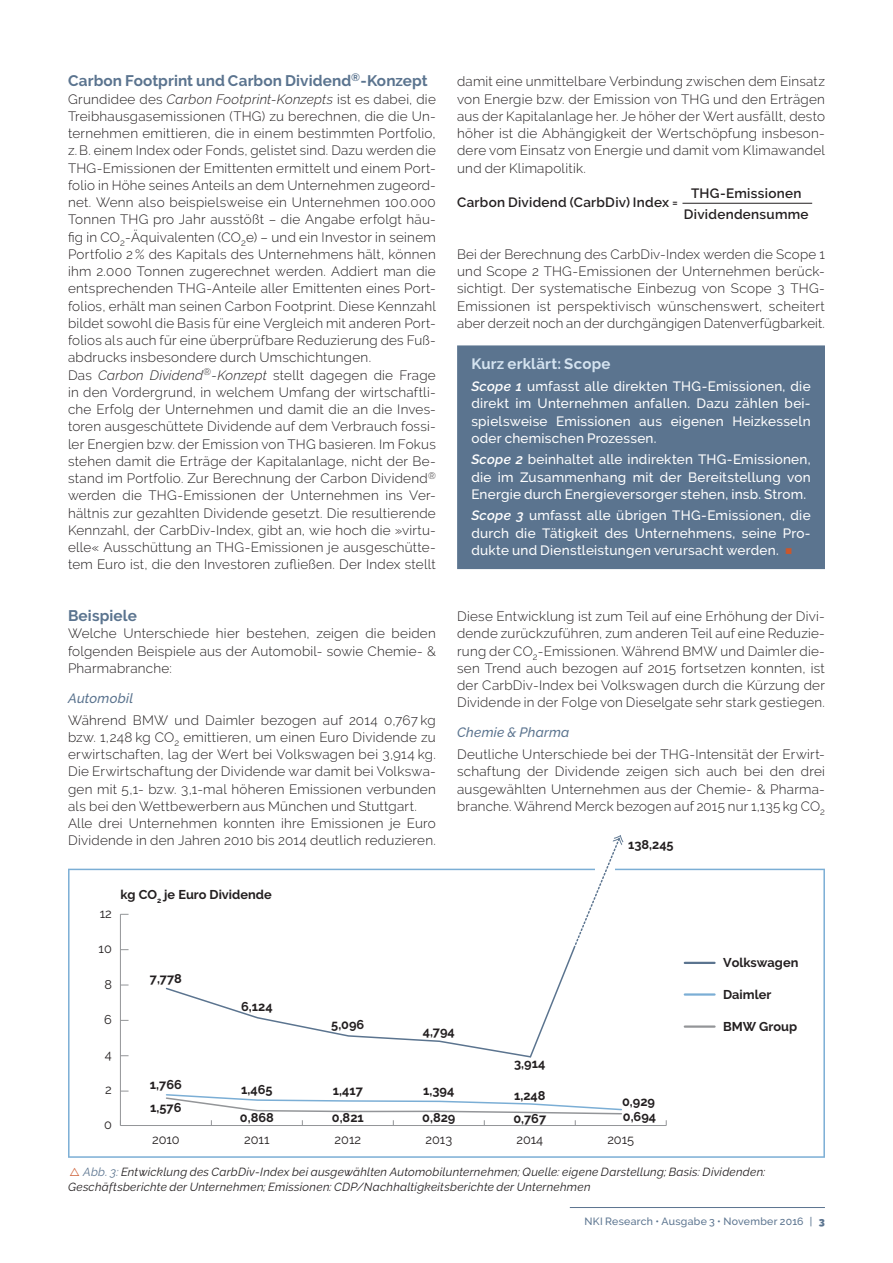
<style>
.page{position:relative;width:893px;height:1263px;background:#fff}
.page>*{position:absolute;margin:0;border:0;box-sizing:border-box;transform-origin:0 0}
.t1{font:700 15.3px "Raleway";letter-spacing:.01em;color:#5b748f}
.t2{font:700 15px "Raleway";letter-spacing:.015em;color:#d4e3f0}
.t3{font:300 13.5px/17.2px "Raleway";letter-spacing:.02em;color:#231f20;text-align:justify}
.t4{font:500 13.5px/17.2px "Raleway";letter-spacing:.02em;color:#fff;text-align:justify}
.t5{font:600 13.5px/20.2px "Raleway";letter-spacing:.02em;color:#231f20;text-align:center}
.t6{font:italic 500 13.5px "Raleway";letter-spacing:.02em;color:#5b748f}
.t7{font:700 12.75px "Raleway";color:#231f20}
.t8{font:12.75px "Raleway";color:#231f20}
.t9{font:italic 11.7px/15px "Raleway";letter-spacing:.02em;color:#231f20}
.t10{font:500 10.5px "Raleway";letter-spacing:.03em;color:#5b748f}
.s1{font-style:italic}
.s2{font-weight:600;font-style:italic}
.s3{font-family:"Minion Pro";font-weight:400;font-size:19.5px;color:#cb572b}
.s4{color:#cb572b}
.s5{color:#5b748f}
.s6{font-weight:900}
</style>
<div class="page">
<hr style="left:570px;top:1207px;width:255px;height:1px;background:#5b748f">
<hr style="left:682px;top:203px;width:130px;height:1px;background:#231f20">
<div style="left:458px;top:346px;width:366px;height:222px;background:#5b748f"></div>
<div style="left:457px;top:345px;width:368px;height:224px;border:2px solid #5b748f"></div>
<svg style="left:68px;top:869px;width:757px;height:289px"></svg>
<svg style="left:572px;top:835px;width:51px;height:114px"></svg>
<svg style="left:165px;top:1093px;width:458px;height:32px"></svg>
<hr style="left:120px;top:914px;width:1px;height:211px;background:#939598">
<hr style="left:685px;top:1025px;width:30px;height:3px;background:#939598">
<hr style="left:685px;top:993px;width:30px;height:3px;background:#7baed5">
<hr style="left:685px;top:962px;width:30px;height:2px;background:#5b748f">
<hr style="left:120px;top:1125px;width:546px;height:1px;background:#939598">
<p class="t1" style="left:68px;top:72px;width:361px">Carbon Footprint und Carbon Dividend<sup>®</sup>-Konzept</p>
<p class="t3" style="left:68px;top:90px;width:369px;text-align:left">Grundidee des <span class="s1">Carbon Footprint-Konzepts</span> ist es dabei, die Treibhausgasemissionen (THG) zu berechnen, die die Un&shy;ternehmen emittieren, die in einem bestimmten Portfolio, z.B. einem Index oder Fonds, gelistet sind. Dazu werden die THG-Emissionen der Emittenten ermittelt und einem Port&shy;folio in Höhe seines Anteils an dem Unternehmen zugeord&shy;net. Wenn also beispielsweise ein Unternehmen 100.000<br>Tonnen THG pro Jahr ausstößt – die Angabe erfolgt häu&shy;fig in CO<sub>2</sub>-Äquivalenten (CO<sub>2</sub>e) – und ein Investor in seinem Portfolio 2% des Kapitals des Unternehmens hält, können ihm 2.000 Tonnen zugerechnet werden. Addiert man die entsprechenden THG-Anteile aller Emittenten eines Port&shy;folios, erhält man seinen Carbon Footprint. Diese Kennzahl bildet sowohl die Basis für eine Vergleich mit anderen Port&shy;folios als auch für eine überprüfbare Reduzierung des Fuß&shy;abdrucks insbesondere durch Umschichtungen.<br>Das <span class="s1">Carbon Dividend</span><sup>®</sup><span class="s1">-Konzept</span> stellt dagegen die Frage in den Vordergrund, in welchem Umfang der wirtschaftli&shy;che Erfolg der Unternehmen und damit die an die Inves&shy;toren ausgeschüttete Dividende auf dem Verbrauch fossi&shy;ler Energien bzw. der Emission von THG basieren. Im Fokus stehen damit die Erträge der Kapitalanlage, nicht der Be&shy;stand im Portfolio. Zur Berechnung der Carbon Dividend<sup>® </sup>werden die THG-Emissionen der Unternehmen ins Ver&shy;hältnis zur gezahlten Dividende gesetzt. Die resultierende Kennzahl, der CarbDiv-Index, gibt an, wie hoch die »virtu&shy;elle« Ausschüttung an THG-Emissionen je ausgeschütte&shy;tem Euro ist, die den Investoren zufließen. Der Index stellt</p>
<p class="t1" style="left:68px;top:607px;width:70px">Beispiele</p>
<p class="t3" style="left:68px;top:625px;width:369px">Welche Unterschiede hier bestehen, zeigen die beiden folgenden Beispiele aus der Automobil- sowie Chemie- &amp; Pharmabranche:</p>
<p class="t6" style="left:68px;top:690px;width:67px">Automobil</p>
<p class="t3" style="left:68px;top:711px;width:369px;text-align:left">Während BMW und Daimler bezogen auf 2014 0,767 kg bzw. 1,248 kg CO<sub>2</sub> emittieren, um einen Euro Dividende zu erwirtschaften, lag der Wert bei Volkswagen bei 3,914 kg.<br>Die Erwirtschaftung der Dividende war damit bei Volkswa&shy;gen mit 5,1- bzw. 3,1-mal höheren Emissionen verbunden als bei den Wettbewerbern aus München und Stuttgart.<br>Alle drei Unternehmen konnten ihre Emissionen je Euro Dividende in den Jahren 2010 bis 2014 deutlich reduzieren.</p>
<p class="t8" style="left:100px;top:906px;width:14px">12</p>
<p class="t7" style="left:120px;top:887px;width:153px">kg CO<sub>2</sub> je Euro Dividende</p>
<p class="t8" style="left:99px;top:941px;width:15px">10</p>
<p class="t8" style="left:104px;top:976px;width:9px">8</p>
<p class="t7" style="left:150px;top:971px;width:34px">7,778</p>
<p class="t7" style="left:241px;top:999px;width:33px">6,124</p>
<p class="t3" style="left:457px;top:73px;width:369px">damit eine unmittelbare Verbindung zwischen dem Einsatz von Energie bzw. der Emission von THG und den Erträgen aus der Kapitalanlage her. Je höher der Wert ausfällt, desto höher ist die Abhängigkeit der Wertschöpfung insbeson&shy;dere vom Einsatz von Energie und damit vom Klimawandel und der Klimapolitik.</p>
<p class="t5" style="left:457px;top:192px;width:222px">Carbon Dividend (CarbDiv) Index =</p>
<p class="t5" style="left:684px;top:183px;width:126px">THG-Emissionen<br>Dividendensumme</p>
<p class="t3" style="left:457px;top:245px;width:369px">Bei der Berechnung des CarbDiv-Index werden die Scope 1 und Scope 2 THG-Emissionen der Unternehmen berück&shy;sichtigt. Der systematische Einbezug von Scope 3 THG-Emissionen ist perspektivisch wünschenswert, scheitert aber derzeit noch an der durchgängigen Datenverfügbarkeit.</p>
<p class="t2" style="left:471px;top:355px;width:141px">Kurz erklärt: Scope</p>
<p class="t4" style="left:471px;top:378px;width:341px"><span class="s2">Scope 1</span> umfasst alle direkten THG-Emissionen, die direkt im Unternehmen anfallen. Dazu zählen bei&shy;spielsweise Emissionen aus eigenen Heizkesseln oder chemischen Prozessen.</p>
<p class="t4" style="left:471px;top:451px;width:341px"><span class="s2">Scope 2</span> beinhaltet alle indirekten THG-Emissionen, die im Zusammenhang mit der Bereitstellung von Energie durch Energieversorger stehen, insb. Strom.</p>
<p class="t4" style="left:471px;top:507px;width:341px"><span class="s2">Scope 3</span> umfasst alle übrigen THG-Emissionen, die durch die Tätigkeit des Unternehmens, seine Pro&shy;dukte und Dienstleistungen verursacht werden. <span class="s3">■</span></p>
<p class="t3" style="left:457px;top:608px;width:369px">Diese Entwicklung ist zum Teil auf eine Erhöhung der Divi&shy;dende zurückzuführen, zum anderen Teil auf eine Reduzie&shy;rung der CO<sub>2</sub>-Emissionen. Während BMW und Daimler die&shy;sen Trend auch bezogen auf 2015 fortsetzen konnten, ist der CarbDiv-Index bei Volkswagen durch die Kürzung der Dividende in der Folge von Dieselgate sehr stark gestiegen.</p>
<p class="t6" style="left:457px;top:725px;width:114px">Chemie &amp; Pharma</p>
<p class="t3" style="left:457px;top:746px;width:369px;text-align:left">Deutliche Unterschiede bei der THG-Intensität der Erwirt&shy;schaftung der Dividende zeigen sich auch bei den drei ausgewählten Unternehmen aus der Chemie- &amp; Pharma&shy;branche. Während Merck bezogen auf 2015 nur 1,135 kg CO<sub>2</sub></p>
<p class="t7" style="left:628px;top:837px;width:47px">138,245</p>
<p class="t7" style="left:723px;top:955px;width:77px">Volkswagen</p>
<p class="t7" style="left:723px;top:987px;width:50px">Daimler</p>
<p class="t8" style="left:104px;top:1012px;width:9px">6</p>
<p class="t8" style="left:105px;top:1047px;width:8px">4</p>
<p class="t8" style="left:105px;top:1082px;width:8px">2</p>
<p class="t8" style="left:104px;top:1117px;width:9px">0</p>
<p class="t7" style="left:331px;top:1017px;width:35px">5,096</p>
<p class="t7" style="left:423px;top:1024px;width:34px">4,794</p>
<p class="t7" style="left:514px;top:1056px;width:33px">3,914</p>
<p class="t7" style="left:150px;top:1077px;width:33px">1,766</p>
<p class="t7" style="left:241px;top:1082px;width:33px">1,465</p>
<p class="t7" style="left:333px;top:1083px;width:31px">1,417</p>
<p class="t7" style="left:423px;top:1083px;width:33px">1,394</p>
<p class="t7" style="left:514px;top:1088px;width:33px">1,248</p>
<p class="t7" style="left:622px;top:1094px;width:34px">0,929</p>
<p class="t7" style="left:150px;top:1100px;width:33px">1,576</p>
<p class="t7" style="left:240px;top:1110px;width:35px">0,868</p>
<p class="t7" style="left:332px;top:1110px;width:33px">0,821</p>
<p class="t7" style="left:422px;top:1110px;width:35px">0,829</p>
<p class="t7" style="left:513px;top:1111px;width:34px">0,767</p>
<p class="t7" style="left:623px;top:1110px;width:35px">0,694</p>
<p class="t8" style="left:152px;top:1132px;width:29px">2010</p>
<p class="t8" style="left:244px;top:1132px;width:27px">2011</p>
<p class="t8" style="left:335px;top:1132px;width:28px">2012</p>
<p class="t8" style="left:425px;top:1132px;width:28px">2013</p>
<p class="t8" style="left:516px;top:1132px;width:28px">2014</p>
<p class="t8" style="left:607px;top:1132px;width:28px">2015</p>
<p class="t7" style="left:723px;top:1019px;width:76px">BMW Group</p>
<p class="t9" style="left:68px;top:1164px;width:699px"><span class="s4">△</span> <span class="s5">Abb. 3:</span> Entwicklung des CarbDiv-Index bei ausgewählten Automobilunternehmen; Quelle: eigene Darstellung; Basis: Dividenden:<br>Geschäftsberichte der Unternehmen; Emissionen: CDP/Nachhaltigkeitsberichte der Unternehmen</p>
<p class="t10" style="left:584px;top:1215px;width:242px">NKI Research • Ausgabe 3 • November 2016 | <span class="s6">3</span></p>
</div>
